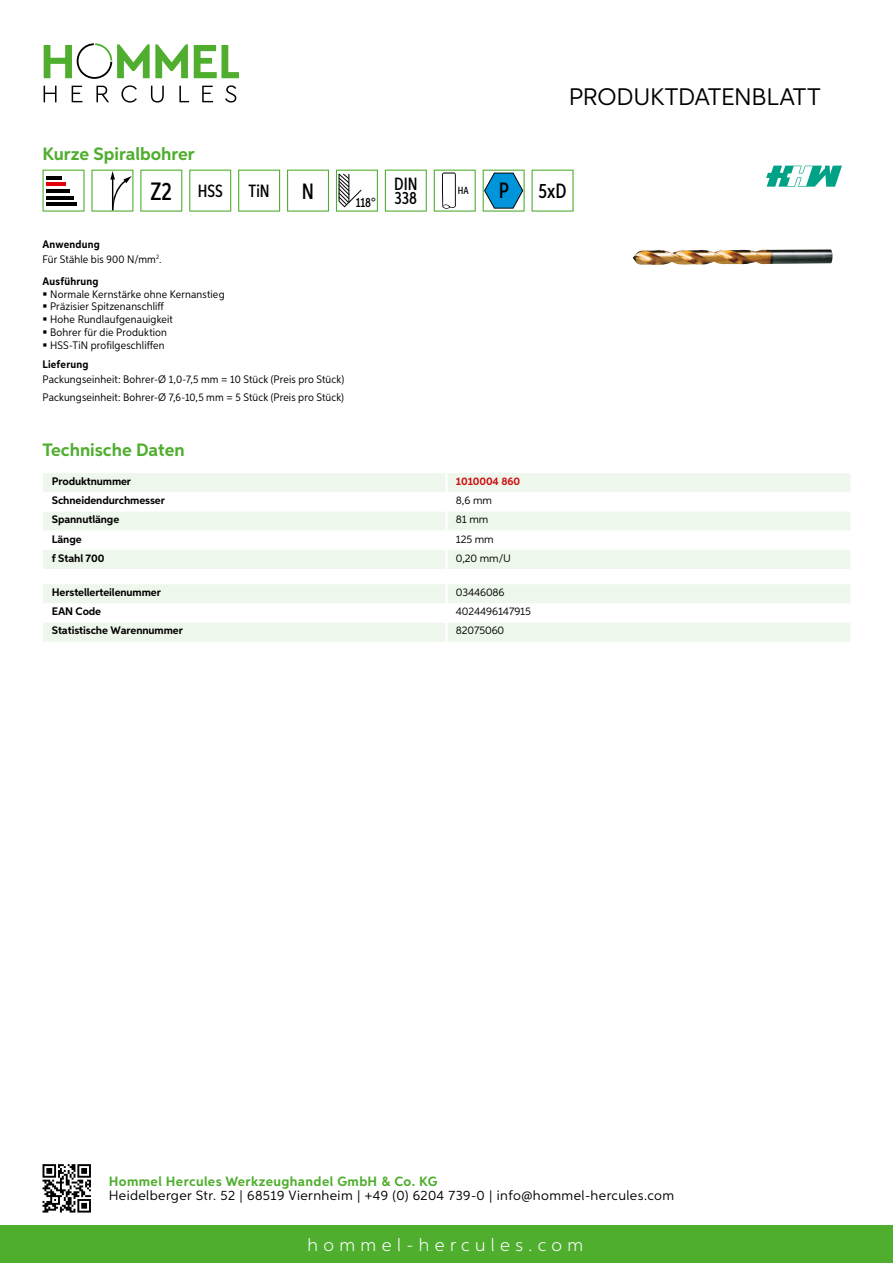
<style>
.page{position:relative;width:893px;height:1263px;background:#fff}
.page>*{position:absolute;margin:0;border:0;box-sizing:border-box;transform-origin:0 0}
.t1{font:24px "Aspira";letter-spacing:-.01em;color:#000}
.t2{font:500 22.2px "Aspira XX Nar";color:#000}
.t3{font:500 20.7px "Aspira XX Nar";color:#000}
.t4{font:700 18px "Aspira";color:#50ae2f}
.t5{font:300 18px "Aspira";letter-spacing:.3em;color:#fff}
.t6{font:500 17.85px/14.9px "Aspira XX Nar";color:#000}
.t7{font:13.5px "Aspira";letter-spacing:.03em;color:#000}
.t8{font:700 13.5px "Aspira";letter-spacing:.03em;color:#50ae2f}
.t9{font:500 13.35px "Aspira XX Nar";color:#000}
.t10{font:10.95px/12.8px "Aspira Nar";letter-spacing:.015em;color:#000}
.t11{font:700 10.95px "Aspira";letter-spacing:-.01em;color:#000}
.t12{font:10.95px "Aspira";letter-spacing:-.01em;color:#000}
.t13{font:700 10.95px "Aspira Nar";letter-spacing:.02em;color:#000}
.t14{font:700 10.95px "Aspira";letter-spacing:-.01em;color:#cd1013}
.t15{font:500 10.35px "Aspira XX Nar";color:#000}
.s1{font-size:25.2px}
.s2{font-weight:700}
</style>
<div class="page">
<div style="left:0;top:1226px;width:893px;height:37px;background:#50ae2f"></div>
<svg style="left:43px;top:1164px;width:48px;height:48px"></svg>
<svg style="left:194px;top:45px;width:45px;height:33px"></svg>
<svg style="left:44px;top:43px;width:144px;height:36px"></svg>
<svg style="left:44px;top:86px;width:13px;height:16px"></svg>
<svg style="left:72px;top:86px;width:10px;height:16px"></svg>
<svg style="left:96px;top:86px;width:13px;height:16px"></svg>
<svg style="left:121px;top:85px;width:16px;height:18px"></svg>
<svg style="left:151px;top:86px;width:13px;height:17px"></svg>
<svg style="left:179px;top:86px;width:10px;height:16px"></svg>
<svg style="left:202px;top:86px;width:11px;height:16px"></svg>
<svg style="left:225px;top:85px;width:11px;height:18px"></svg>
<div style="left:43px;top:473px;width:807px;height:96px;background:#eef7eb"></div>
<svg style="left:43px;top:492px;width:807px;height:58px"></svg>
<hr style="left:445px;top:473px;width:3px;height:19px;background:#fff">
<hr style="left:445px;top:492px;width:3px;height:19px;background:#fff">
<hr style="left:445px;top:511px;width:3px;height:20px;background:#fff">
<hr style="left:445px;top:531px;width:3px;height:19px;background:#fff">
<hr style="left:445px;top:550px;width:3px;height:19px;background:#fff">
<svg style="left:43px;top:584px;width:807px;height:58px"></svg>
<hr style="left:445px;top:622px;width:3px;height:20px;background:#fff">
<svg style="left:43px;top:170px;width:42px;height:42px"></svg>
<hr style="left:46px;top:176px;width:16px;height:3px;background:#000">
<hr style="left:46px;top:183px;width:20px;height:3px;background:#e3000b">
<hr style="left:46px;top:189px;width:23px;height:3px;background:#000">
<hr style="left:46px;top:196px;width:27px;height:3px;background:#000">
<hr style="left:46px;top:203px;width:31px;height:3px;background:#000">
<svg style="left:91px;top:170px;width:42px;height:42px"></svg>
<svg style="left:140px;top:170px;width:42px;height:42px"></svg>
<svg style="left:189px;top:170px;width:42px;height:42px"></svg>
<svg style="left:238px;top:170px;width:42px;height:42px"></svg>
<svg style="left:287px;top:170px;width:42px;height:42px"></svg>
<svg style="left:336px;top:170px;width:42px;height:42px"></svg>
<svg style="left:385px;top:170px;width:42px;height:42px"></svg>
<svg style="left:434px;top:170px;width:42px;height:42px"></svg>
<svg style="left:483px;top:170px;width:42px;height:42px"></svg>
<svg style="left:532px;top:170px;width:42px;height:42px"></svg>
<img style="left:633px;top:249px;width:200px;height:16px">
<svg style="left:766px;top:166px;width:76px;height:21px"></svg>
<h3 class="t4" style="left:43px;top:142px;width:154px">Kurze Spiralbohrer</h3>
<h3 class="t6" style="left:151px;top:183px;width:74px"><span class="s1">Z2</span> HSS</h3>
<h3 class="t6" style="left:249px;top:183px;width:22px">TiN</h3>
<h2 class="t2" style="left:302px;top:178px;width:14px">N</h2>
<p class="t10" style="left:43px;top:236px;width:121px;line-height:15.1px"><span class="s2">Anwendung<br></span>Für Stähle bis 900 N/mm<sup>2</sup>.</p>
<p class="t13" style="left:43px;top:274px;width:58px">Ausführung</p>
<p class="t10" style="left:50px;top:287px;width:176px">Normale Kernstärke ohne Kernanstieg<br>Präzisier Spitzenanschliff<br>Hohe Rundlaufgenauigkeit<br>Bohrer für die Produktion<br>HSS-TiN profilgeschliffen</p>
<p class="t13" style="left:43px;top:357px;width:47px">Lieferung</p>
<p class="t10" style="left:43px;top:370px;width:303px;line-height:17.5px">Packungseinheit: Bohrer-Ø 1,0-7,5 mm = 10 Stück (Preis pro Stück)<br>Packungseinheit: Bohrer-Ø 7,6-10,5 mm = 5 Stück (Preis pro Stück)</p>
<p class="t9" style="left:356px;top:195px;width:21px">118°</p>
<h1 class="t1" style="left:569px;top:82px;width:253px">Produktdatenblatt</h1>
<h3 class="t6" style="left:394px;top:176px;width:25px">DIN<br>338</h3>
<p class="t15" style="left:458px;top:185px;width:12px">HA</p>
<h2 class="t2" style="left:499px;top:177px;width:12px">P</h2>
<h3 class="t3" style="left:539px;top:178px;width:29px">5xD</h3>
<h3 class="t4" style="left:43px;top:439px;width:144px">Technische Daten</h3>
<p class="t11" style="left:52px;top:475px;width:81px">Produktnummer</p>
<p class="t14" style="left:456px;top:475px;width:66px">1010004 860</p>
<p class="t11" style="left:52px;top:494px;width:115px">Schneidendurchmesser</p>
<p class="t12" style="left:456px;top:494px;width:38px">8,6 mm</p>
<p class="t11" style="left:52px;top:513px;width:69px">Spannutlänge</p>
<p class="t12" style="left:456px;top:513px;width:34px">81 mm</p>
<p class="t11" style="left:52px;top:532px;width:31px">Länge</p>
<p class="t12" style="left:456px;top:532px;width:39px">125 mm</p>
<p class="t11" style="left:52px;top:551px;width:54px">f Stahl 700</p>
<p class="t12" style="left:456px;top:551px;width:55px">0,20 mm/U</p>
<p class="t11" style="left:52px;top:586px;width:111px">Herstellerteilenummer</p>
<p class="t12" style="left:456px;top:586px;width:50px">03446086</p>
<p class="t11" style="left:52px;top:605px;width:51px">EAN Code</p>
<p class="t12" style="left:456px;top:605px;width:77px">4024496147915</p>
<p class="t11" style="left:52px;top:624px;width:132px">Statistische Warennummer</p>
<p class="t12" style="left:456px;top:624px;width:50px">82075060</p>
<p class="t8" style="left:109px;top:1172px;width:330px">Hommel Hercules Werkzeughandel GmbH &amp; Co. KG</p>
<p class="t7" style="left:109px;top:1187px;width:567px">Heidelberger Str. 52 | 68519 Viernheim | +49 (0) 6204 739-0 | info@hommel-hercules.com</p>
<h3 class="t5" style="left:307px;top:1234px;width:277px">hommel-hercules.com</h3>
</div>
